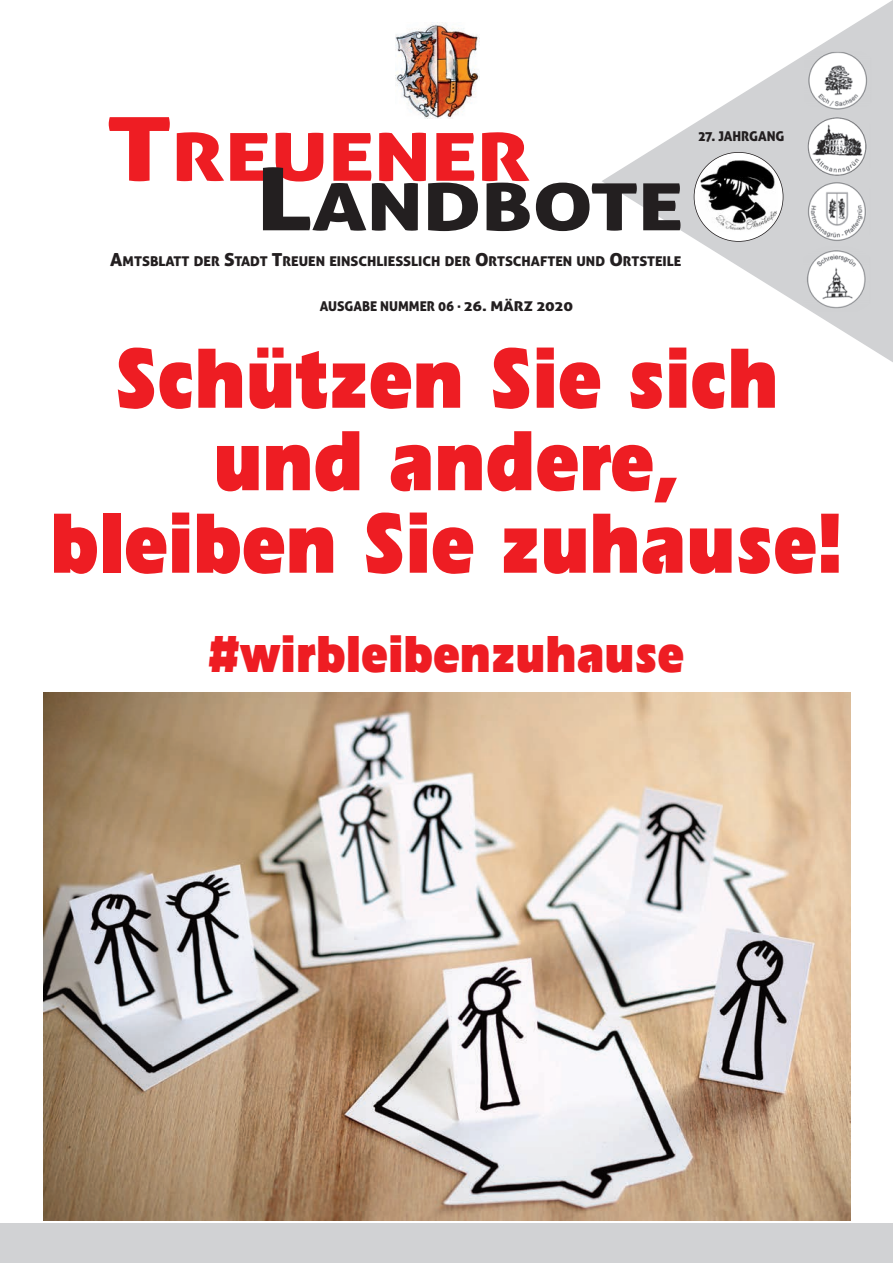
<style>
.page{position:relative;width:893px;height:1263px;background:#fff}
.page>*{position:absolute;margin:0;border:0;box-sizing:border-box;transform-origin:0 0}
.t1{font:900 88.5px/82.5px "Itc Eras";color:#ee1d23;text-align:center;scale:.8 1}
.t2{font:66.3px "Aller Display";color:#ee1d23;scale:1.31 1}
.t3{font:65.25px "Aller Display";color:#231f20;scale:1.31 1}
.t4{font:900 54px "Itc Eras";color:#ee1d23;scale:.8 1}
.t5{font:13.5px "Aller Display";color:#231f20;scale:1.06 1}
.t6{font:13.5px "Aller Display";color:#231f20}
.s1{font-size:88.5px}
.s2{font-size:87px}
.s3{font-size:18px}
</style>
<div class="page">
<img style="left:43px;top:692px;width:807px;height:528px">
<div style="left:0;top:1223px;width:893px;height:40px;background:#d1d2d4"></div>
<svg style="left:602px;top:1px;width:291px;height:361px"></svg>
<img style="left:395px;top:23px;width:84px;height:95px">
<img style="left:804px;top:52px;width:67px;height:192px">
<img style="left:804px;top:246px;width:66px;height:67px">
<div style="left:694px;top:152px;width:89px;height:89px;background:#fff;border-radius:50%"></div>
<img style="left:700px;top:159px;width:77px;height:72px">
<div style="left:694px;top:152px;width:89px;height:90px;border:2px solid #231f20;border-radius:50%"></div>
<h2 class="t2" style="left:107px;top:115px;width:325px"><span class="s1">T</span>REUENER</h2>
<h3 class="t3" style="left:256px;top:165px;width:327px"><span class="s2">L</span>ANDBOTE</h3>
<p class="t5" style="left:110px;top:253px;width:540px"><span class="s3">A</span>MTSBLATT DER <span class="s3">S</span>TADT <span class="s3">T</span>REUEN EINSCHLIESSLICH DER <span class="s3">O</span>RTSCHAFTEN UND <span class="s3">O</span>RTSTEILE</p>
<p class="t6" style="left:320px;top:298px;width:255px">AUSGABE NUMMER 06 · 26. MÄRZ 2020</p>
<p class="t6" style="left:698px;top:128px;width:88px">27. JAHRGANG</p>
<h1 class="t1" style="left:50px;top:346px;width:992px">Schützen Sie sich und andere,<br>bleiben Sie zuhause!</h1>
<h3 class="t4" style="left:209px;top:635px;width:596px">#wirbleibenzuhause</h3>
</div>
